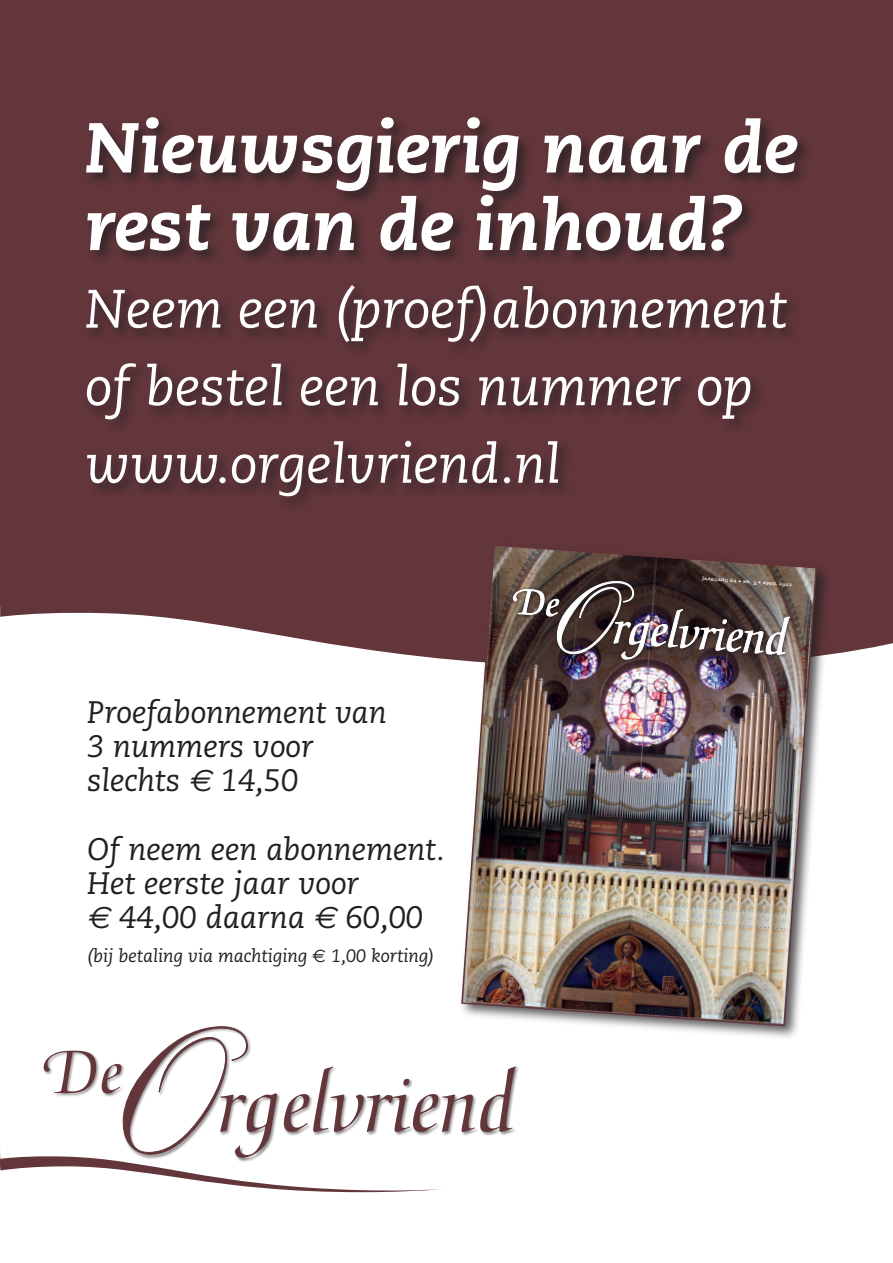
<style>
.page{position:relative;width:893px;height:1263px;background:#fff}
.page>*{position:absolute;margin:0;border:0;box-sizing:border-box;transform-origin:0 0}
.t1{font:86.1px "Medici Script LT Std";color:#62363b}
.t2{font:italic 800 70.5px/77.6px "Caecilia";color:#fff}
.t3{font:67.05px "Medici Script LT Std";color:#62363b}
.t4{font:italic 54px/77.6px "Caecilia";color:#fff}
.t5{font:italic 31.05px/34.2px "Caecilia";color:#231f20}
.t6{font:italic 18px "Caecilia";color:#231f20}
.t7{font:4.95px "Caecilia Bold SC";color:#fff;scale:1.15 1}
.s1{font-family:"Euro Sans"}
.s2{font-family:"Euro Sans";font-style:normal}
</style>
<div class="page">
<svg style="left:0;top:605px;width:893px;height:56px"></svg>
<div style="left:0;top:0;width:893px;height:605px;background:#62363b"></div>
<div style="left:84px;top:115px;width:728px;height:396px;background:#231f20;opacity:.75"></div>
<div style="left:459px;top:541px;width:372px;height:500px;background:#231f20;opacity:.75"></div>
<img style="left:460px;top:543px;width:358px;height:484px">
<div style="left:43px;top:1026px;width:478px;height:136px;background:#231f20;opacity:.52"></div>
<svg style="left:0;top:1026px;width:443px;height:166px"></svg>
<h2 class="t2" style="left:85px;top:110px;width:714px">Nieuwsgierig naar de rest van de inhoud?</h2>
<h3 class="t4" style="left:85px;top:271px;width:704px">Neem een (proef)abonnement of bestel een los nummer op www.orgelvriend.nl</h3>
<p class="t5" style="left:87px;top:696px;width:301px">Proefabonnement van<br>3 nummers voor slechts <span class="s1">€</span> 14,50</p>
<p class="t5" style="left:87px;top:832px;width:359px">Of neem een abonnement.<br>Het eerste jaar voor<br><span class="s1">€</span> 44,00 daarna <span class="s1">€</span> 60,00</p>
<p class="t6" style="left:87px;top:945px;width:349px">(bij betaling via machtiging <span class="s2">€</span> 1,00 korting)</p>
<h3 class="t3" style="left:44px;top:1034px;width:80px">De</h3>
<h1 class="t1" style="left:216px;top:1056px;width:301px">rgelvriend</h1>
<p class="t7" style="left:702px;top:575px;width:80px;rotate:4deg">Jaargang 64 • nr. 3 • april 2022</p>
</div>
